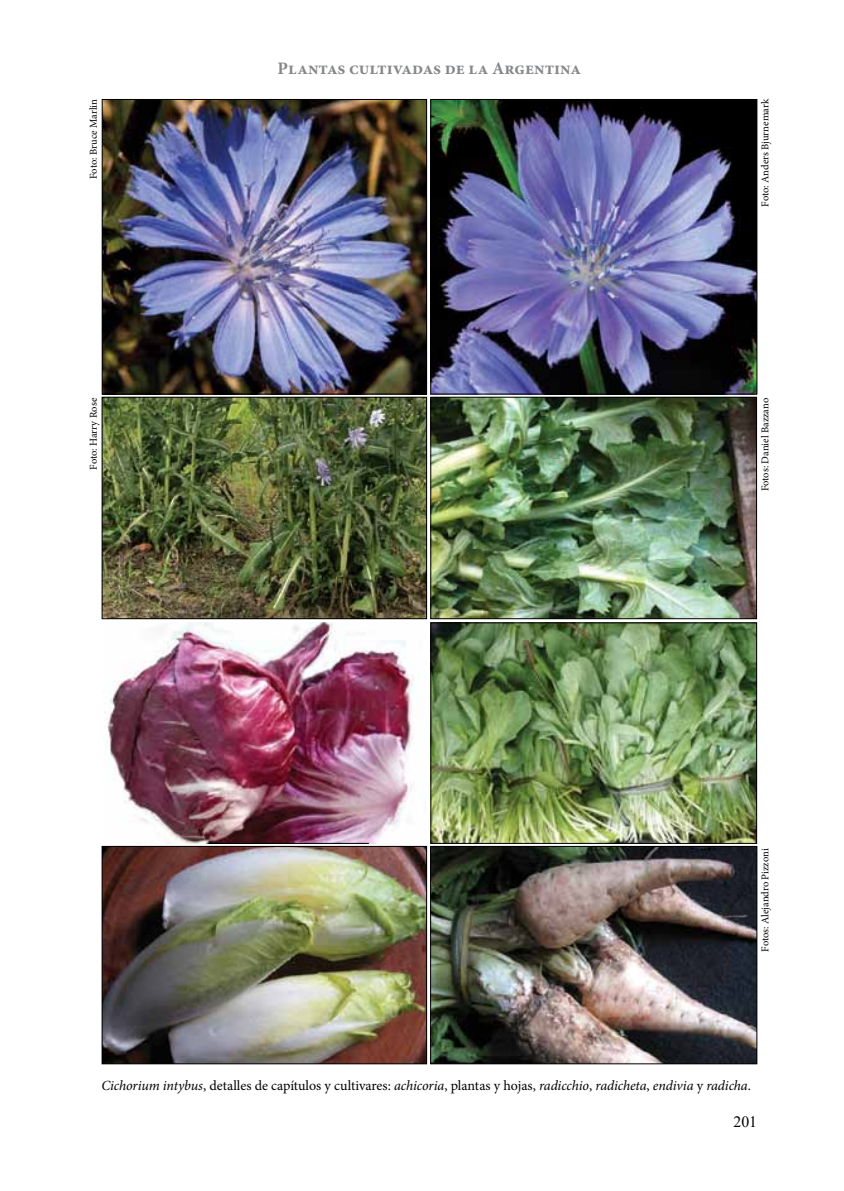
<style>
.page{position:relative;width:844px;height:1191px;background:#fff}
.page>*{position:absolute;margin:0;border:0;box-sizing:border-box;transform-origin:0 0}
.t1{font:700 17.5px "Minion Pro";color:#848688}
.t2{font:15.75px "Times New Roman";color:#000}
.t3{font:italic 14px "Minion Pro";letter-spacing:-.005em;color:#000}
.t4{font:10.5px "Minion Pro";letter-spacing:-.005em;color:#000}
.s1{font-style:normal}
</style>
<div class="page">
<img style="left:432px;top:399px;width:322px;height:218px">
<div style="left:430px;top:397px;width:326px;height:222px;border:1px solid #000"></div>
<img style="left:104px;top:622px;width:310px;height:221px">
<img style="left:432px;top:848px;width:322px;height:214px">
<div style="left:430px;top:846px;width:326px;height:218px;border:1px solid #000"></div>
<img style="left:432px;top:624px;width:322px;height:217px">
<div style="left:430px;top:622px;width:326px;height:221px;border:1px solid #000"></div>
<img style="left:104px;top:848px;width:320px;height:214px">
<div style="left:102px;top:846px;width:324px;height:218px;border:1px solid #000"></div>
<img style="left:104px;top:399px;width:320px;height:218px">
<div style="left:102px;top:397px;width:324px;height:222px;border:1px solid #000"></div>
<img style="left:104px;top:101px;width:320px;height:291px">
<div style="left:102px;top:99px;width:324px;height:295px;border:1px solid #000"></div>
<img style="left:432px;top:101px;width:323px;height:291px">
<div style="left:430px;top:99px;width:327px;height:295px;border:1px solid #000"></div>
<hr style="left:209px;top:843px;width:160px;height:1px;background:#000">
<p class="t1" style="left:277px;top:56px;width:305px">Plantas cultivadas de la Argentina</p>
<p class="t4" style="left:86px;top:179px;width:81px;rotate:-90deg">Foto: Bruce Marlin</p>
<p class="t4" style="left:758px;top:207px;width:109px;rotate:-90deg">Foto: Anders Bjurnemark</p>
<p class="t4" style="left:86px;top:470px;width:73px;rotate:-90deg">Foto: Harry Rose</p>
<p class="t4" style="left:757px;top:491px;width:95px;rotate:-90deg">Fotos: Daniel Bazzano</p>
<p class="t4" style="left:758px;top:951px;width:105px;rotate:-90deg">Fotos: Alejandro Pizzoni</p>
<p class="t3" style="left:101px;top:1076px;width:651px">Cichorium intybus<span class="s1">, detalles de capítulos y cultivares:</span> achicoria<span class="s1">, plantas y hojas,</span> radicchio<span class="s1">,</span> radicheta<span class="s1">,</span> endivia <span class="s1">y</span> radicha<span class="s1">.</span></p>
<p class="t2" style="left:733px;top:1111px;width:25px">201</p>
</div>
